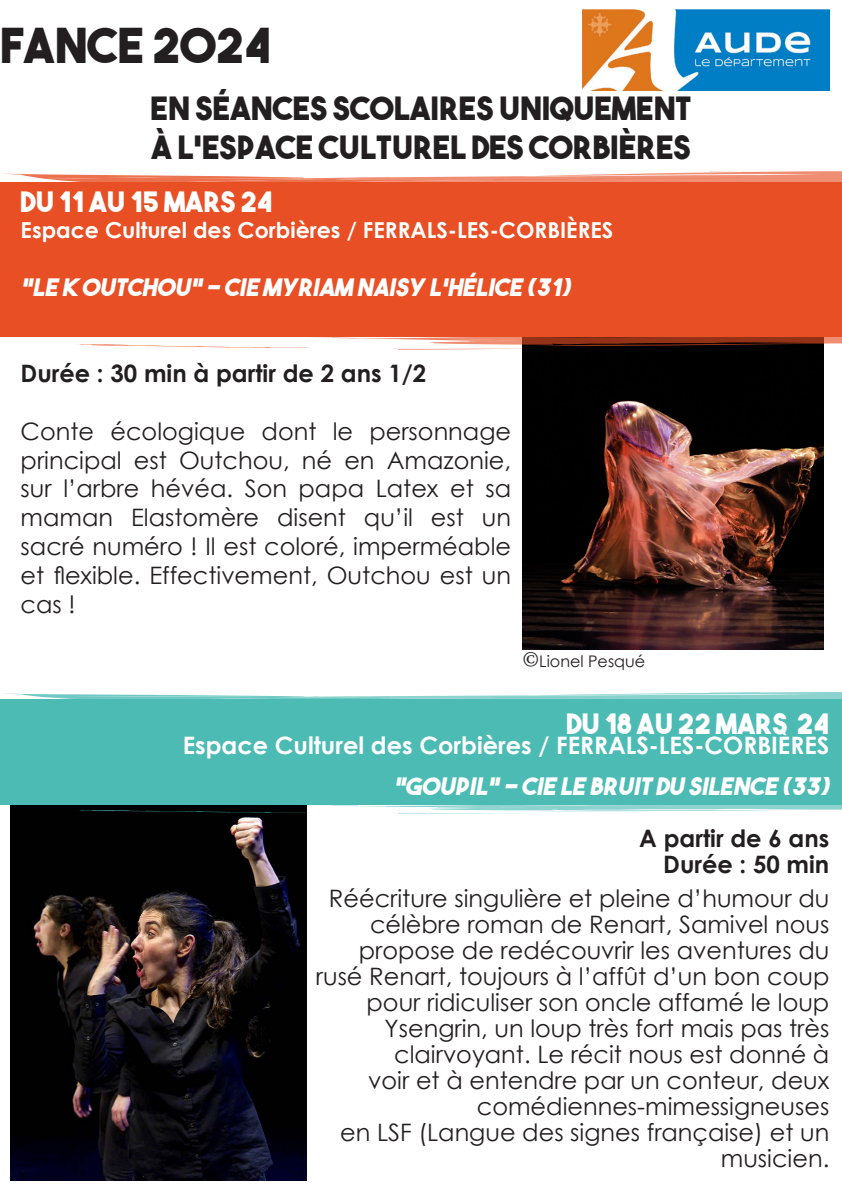
<style>
.page{position:relative;width:842px;height:1191px;background:#fff}
.page>*{position:absolute;margin:0;border:0;box-sizing:border-box;transform-origin:0 0}
.t1{font:48px "The Bold Font";color:#231f20}
.t2{font:32px "The Bold Font";color:#231f20}
.t3{font:28px "The Bold Font";color:#fff}
.t4{font:24px/28.8px "Century Gothic";color:#231f20;text-align:right}
.t5{font:italic 24px "The Bold Font";color:#fff}
.t6{font:700 24px "Century Gothic";color:#231f20}
.t7{font:700 24px "Century Gothic";color:#fff}
.t8{font:700 22px "Century Gothic";color:#fff}
.t9{font:16px "Century Gothic";color:#231f20}
.s1{font-family:"Minion Pro";font-size:24px}
</style>
<div class="page">
<img style="left:522px;top:350px;width:301px;height:300px">
<div style="left:1px;top:182px;width:841px;height:154px;background:#e84f24"></div>
<svg style="left:72px;top:336px;width:760px;height:14px"></svg>
<svg style="left:0;top:171px;width:842px;height:94px"></svg>
<img style="left:10px;top:805px;width:296px;height:375px">
<div style="left:1px;top:699px;width:841px;height:106px;background:#4cbbb4"></div>
<svg style="left:72px;top:805px;width:760px;height:9px"></svg>
<svg style="left:0;top:692px;width:842px;height:64px"></svg>
<img style="left:583px;top:10px;width:246px;height:81px">
<h1 class="t1" style="left:-1px;top:16px;width:274px">FANCE 2024</h1>
<p class="t2" style="left:151px;top:88px;width:542px">EN SÉANCES SCOLAIRES UNIQUEMENT</p>
<p class="t2" style="left:151px;top:127px;width:541px">À L’ESPACE CULTUREL DES CORBIÈRES</p>
<p class="t3" style="left:21px;top:184px;width:254px">DU 11 AU 15 MARS 24</p>
<p class="t8" style="left:21px;top:213px;width:594px">Espace Culturel des Corbières / FERRALS-LES-CORBIÈRES</p>
<p class="t5" style="left:21px;top:272px;width:557px">"LE K OUTCHOU" - CIE MYRIAM NAISY L’HÉLICE (31)</p>
<p class="t6" style="left:21px;top:355px;width:407px">Durée : 30 min à partir de 2 ans 1/2</p>
<p class="t4" style="left:21px;top:416px;width:492px;text-align:justify">Conte écologique dont le personnage principal est Outchou, né en Amazonie, sur l’arbre hévéa. Son papa Latex et sa maman Elastomère disent qu’il est un sacré numéro ! Il est coloré, imperméable et flexible. Effectivement, Outchou est un cas !</p>
<p class="t9" style="left:522px;top:650px;width:124px"><span class="s1">©</span>Lionel Pesqué</p>
<p class="t3" style="left:566px;top:706px;width:264px">DU 18 AU 22 MARS 24</p>
<p class="t7" style="left:183px;top:727px;width:648px">Espace Culturel des Corbières / FERRALS-LES-CORBIÈRES</p>
<p class="t5" style="left:394px;top:770px;width:442px">"GOUPIL" - CIE LE BRUIT DU SILENCE (33)</p>
<p class="t6" style="left:639px;top:819px;width:192px">A partir de 6 ans</p>
<p class="t6" style="left:663px;top:845px;width:168px">Durée : 50 min</p>
<p class="t4" style="left:329px;top:884px;width:502px;line-height:26px">Réécriture singulière et pleine d’humour du célèbre roman de Renart, Samivel nous</p>
<p class="t4" style="left:316px;top:936px;width:515px;line-height:26px">propose de redécouvrir les aventures du rusé Renart, toujours à l’affût d’un bon coup</p>
<p class="t4" style="left:367px;top:988px;width:464px;line-height:26px">pour ridiculiser son oncle affamé le loup<br>Ysengrin, un loup très fort mais pas très</p>
<p class="t4" style="left:368px;top:1040px;width:463px;line-height:26px">clairvoyant. Le récit nous est donné à voir et à entendre par un conteur, deux comédiennes-mimessigneuses</p>
<p class="t4" style="left:340px;top:1118px;width:491px;line-height:26px">en LSF (Langue des signes française) et un musicien.</p>
</div>
